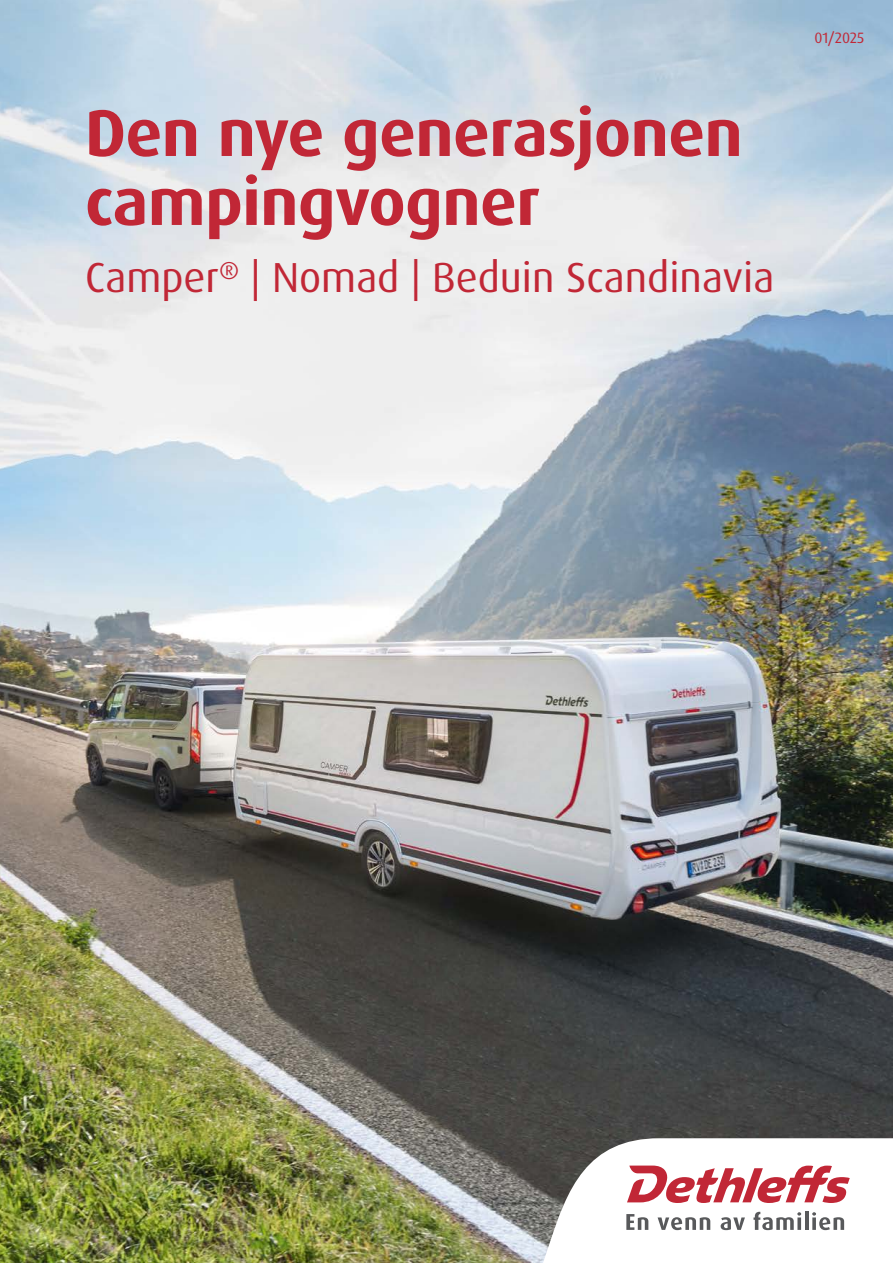
<style>
.page{position:relative;width:893px;height:1263px;background:#fff}
.page>*{position:absolute;margin:0;border:0;box-sizing:border-box;transform-origin:0 0}
.t1{font:700 66px/69px "Dax Pro";letter-spacing:-.01em;color:#c12736}
.t2{font:42px "Dax Pro";color:#c12736}
.t3{font:15px "Dax Pro";letter-spacing:-.005em;color:#c12736}
</style>
<div class="page">
<img style="left:0;top:0;width:893px;height:1263px">
<svg style="left:538px;top:1138px;width:355px;height:125px"></svg>
<p class="t1" style="left:85px;top:99px;width:659px">Den nye generasjonen campingvogner</p>
<p class="t2" style="left:85px;top:251px;width:691px">Camper<sup>®</sup> | Nomad | Beduin Scandinavia</p>
<p class="t3" style="left:814px;top:28px;width:51px">01/2025</p>
</div>
